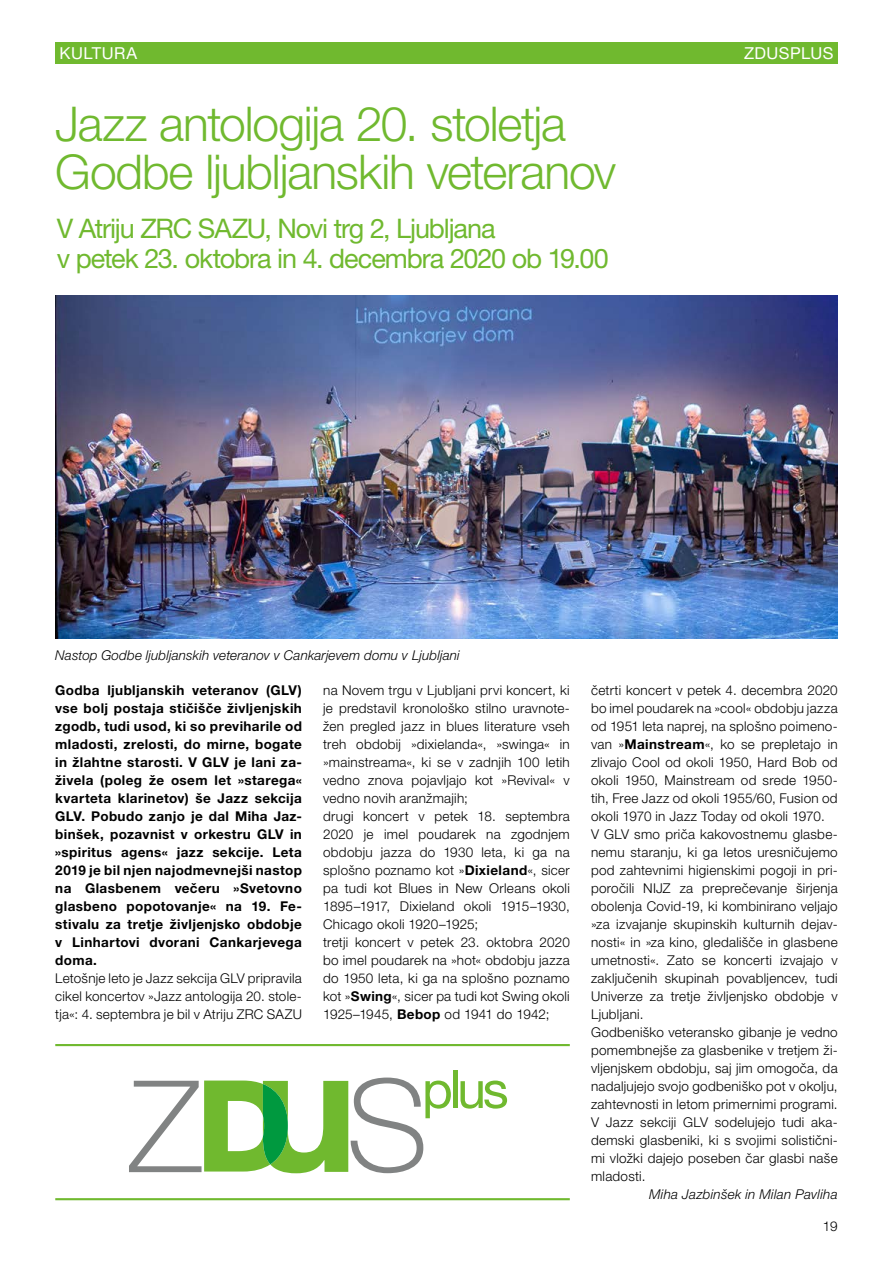
<style>
.page{position:relative;width:893px;height:1263px;background:#fff}
.page>*{position:absolute;margin:0;border:0;box-sizing:border-box;transform-origin:0 0}
.t1{font:300 48px/48px "Helvetica Neue LT Pro";letter-spacing:-.025em;color:#70b92f}
.t2{font:27px/30px "Helvetica Neue LT Pro";letter-spacing:-.04em;color:#70b92f}
.t3{font:16.5px "Helvetica Neue LT Pro";letter-spacing:.03em;color:#fff}
.t4{font:300 13.5px/18px "Helvetica Neue LT Pro";letter-spacing:.02em;color:#000}
.t5{font:700 13.5px/18px "Helvetica Neue LT Pro";letter-spacing:.025em;color:#000;text-align:justify}
.t6{font:italic 300 13.5px "Helvetica Neue LT Pro";letter-spacing:.01em;color:#000}
.s1{font-weight:700}
</style>
<div class="page">
<div style="left:55px;top:43px;width:783px;height:21px;background:#70b92f"></div>
<hr style="left:55px;top:1044px;width:515px;height:2px;background:#70b92f">
<hr style="left:55px;top:1198px;width:515px;height:2px;background:#70b92f">
<img style="left:55px;top:295px;width:783px;height:344px">
<svg style="left:129px;top:1077px;width:322px;height:96px"></svg>
<hr style="left:453px;top:1071px;width:4px;height:37px;background:#70b92f">
<svg style="left:460px;top:1080px;width:47px;height:29px"></svg>
<p class="t3" style="left:60px;top:43px;width:79px">KULTURA</p>
<p class="t3" style="left:744px;top:43px;width:91px">ZDUSPLUS</p>
<h1 class="t1" style="left:55px;top:98px;width:562px">Jazz antologija 20. stoletja<br>Godbe ljubljanskih veteranov</h1>
<h2 class="t2" style="left:57px;top:213px;width:554px">V Atriju ZRC SAZU, Novi trg 2, Ljubljana<br>v petek 23. oktobra in 4. decembra 2020 ob 19.00</h2>
<p class="t6" style="left:55px;top:647px;width:406px">Nastop Godbe ljubljanskih veteranov v Cankarjevem domu v Ljubljani</p>
<p class="t5" style="left:55px;top:681px;width:248px">Godba ljubljanskih veteranov (GLV) vse bolj postaja stičišče življenjskih zgodb, tudi usod, ki so previharile od mladosti, zrelosti, do mirne, bogate in žlahtne starosti. V GLV je lani za&shy;živela (poleg že osem let »starega« kvarteta klarinetov) še Jazz sekcija GLV. Pobudo zanjo je dal Miha Jaz&shy;binšek, pozavnist v orkestru GLV in »spiritus agens« jazz sekcije. Leta 2019 je bil njen najodmevnejši nastop na Glasbenem večeru »Svetovno glasbeno popotovanje« na 19. Fe&shy;stivalu za tretje življenjsko obdobje v Linhartovi dvorani Cankarjevega doma.</p>
<p class="t4" style="left:55px;top:969px;width:248px;text-align:justify">Letošnje leto je Jazz sekcija GLV pripravila cikel koncertov »Jazz antologija 20. stole&shy;tja«: 4. septembra je bil v Atriju ZRC SAZU</p>
<p class="t4" style="left:323px;top:681px;width:248px">na Novem trgu v Ljubljani prvi koncert, ki je predstavil kronološko stilno uravnote&shy;žen pregled jazz in blues literature vseh treh obdobij »dixielanda«, »swinga« in »mainstreama«, ki se v zadnjih 100 letih vedno znova pojavljajo kot »Revival« v vedno novih aranžmajih;<br>drugi koncert v petek 18. septembra 2020 je imel poudarek na zgodnjem obdobju jazza do 1930 leta, ki ga na splošno poznamo kot »<span class="s1">Dixieland</span>«, sicer pa tudi kot Blues in New Orleans okoli 1895–1917, Dixieland okoli 1915–1930, Chicago okoli 1920–1925;<br>tretji koncert v petek 23. oktobra 2020 bo imel poudarek na »hot« obdobju jazza do 1950 leta, ki ga na splošno poznamo kot »<span class="s1">Swing</span>«, sicer pa tudi kot Swing okoli 1925–1945, <span class="s1">Bebop</span> od 1941 do 1942;</p>
<p class="t4" style="left:591px;top:681px;width:248px">četrti koncert v petek 4. decembra 2020 bo imel poudarek na »cool« obdobju jazza od 1951 leta naprej, na splošno poimeno&shy;van »<span class="s1">Mainstream</span>«, ko se prepletajo in zlivajo Cool od okoli 1950, Hard Bob od okoli 1950, Mainstream od srede 1950- tih, Free Jazz od okoli 1955/60, Fusion od okoli 1970 in Jazz Today od okoli 1970.<br>V GLV smo priča kakovostnemu glasbe&shy;nemu staranju, ki ga letos uresničujemo pod zahtevnimi higienskimi pogoji in pri&shy;poročili NIJZ za preprečevanje širjenja obolenja Covid-19, ki kombinirano veljajo »za izvajanje skupinskih kulturnih dejav&shy;nosti« in »za kino, gledališče in glasbene umetnosti«. Zato se koncerti izvajajo v zaključenih skupinah povabljencev, tudi Univerze za tretje življenjsko obdobje v Ljubljani.<br>Godbeniško veteransko gibanje je vedno pomembnejše za glasbenike v tretjem ži&shy;vljenjskem obdobju, saj jim omogoča, da nadaljujejo svojo godbeniško pot v okolju, zahtevnosti in letom primernimi programi.<br>V Jazz sekciji GLV sodelujejo tudi aka&shy;demski glasbeniki, ki s svojimi solistični&shy;mi vložki dajejo poseben čar glasbi naše mladosti.</p>
<p class="t6" style="left:649px;top:1186px;width:190px">Miha Jazbinšek in Milan Pavliha</p>
<p class="t4" style="left:823px;top:1217px;width:17px">19</p>
</div>
